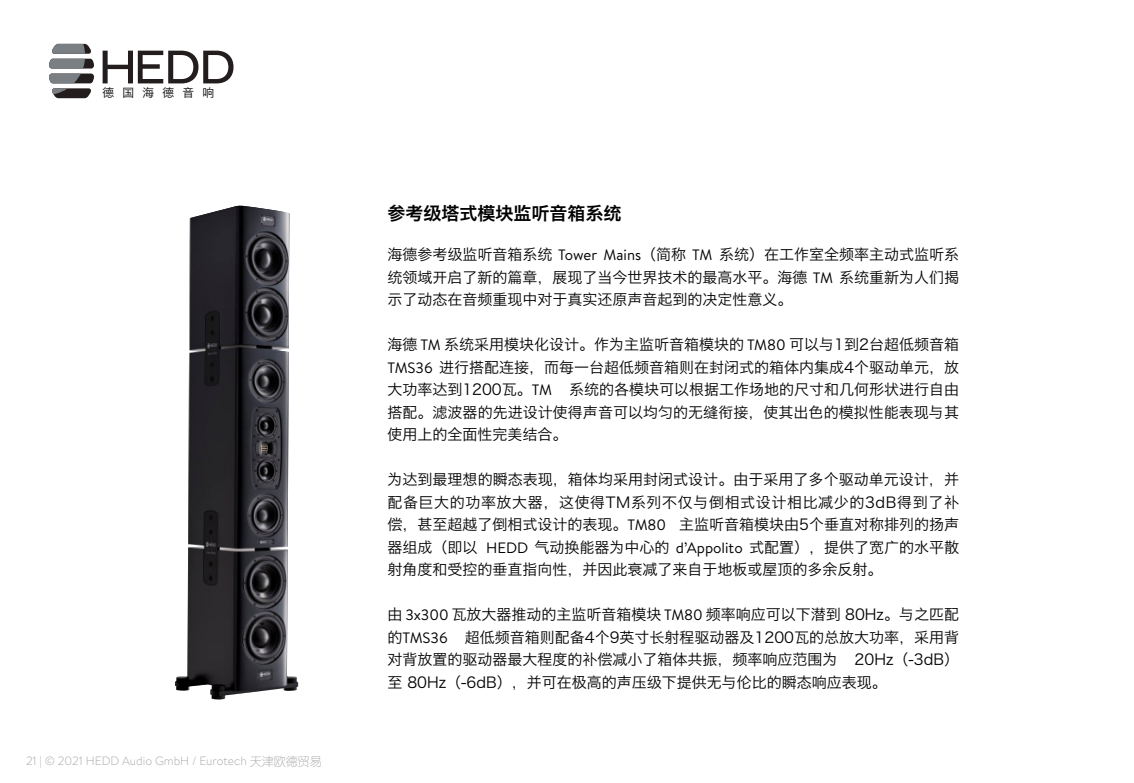
<style>
.page{position:relative;width:1134px;height:783px;background:#fff}
.page>*{position:absolute;margin:0;border:0;box-sizing:border-box;transform-origin:0 0}
.t1{font:18px "Hiragino Sans GB W6";color:#000}
.t2{font:15px/22.5px "Hiragino Sans GB W3";color:#000;text-align:justify}
.t3{font:300 12px "Brandon Text";color:#a7a7a7}
.t4{font:11.7px "Hiragino Sans GB W3";color:#000}
.s1{color:#a8a8a8}
.s2{font-family:"ST Yuanti SC Light";font-weight:400}
.s3{font-family:"Brandon Text"}
</style>
<div class="page">
<svg style="left:103px;top:51px;width:131px;height:32px"></svg>
<svg style="left:49px;top:44px;width:45px;height:54px"></svg>
<img style="left:175px;top:206px;width:123px;height:494px">
<p class="t4" style="left:102px;top:87px;width:113px">德国海德⾳响</p>
<p class="t3" style="left:26px;top:756px;width:297px"><span class="s1">21 |</span> © 2021 HEDD Audio GmbH / Eurotech <span class="s2">天津欧德贸易</span></p>
<p class="t1" style="left:387px;top:204px;width:236px">参考级塔式模块监听⾳箱系统</p>
<p class="t2" style="left:387px;top:243px;width:573px">海德参考级监听⾳箱系统 <span class="s3">Tower Mains</span>（简称 <span class="s3">TM</span> 系统）在⼯作室全频率主动式监听系统领域开启了新的篇章，展现了当今世界技术的最⾼⽔平。海德 <span class="s3">TM</span> 系统重新为⼈们揭⽰了动态在⾳频重现中对于真实还原声⾳起到的决定性意义。</p>
<p class="t2" style="left:387px;top:333px;width:573px">海德 <span class="s3">TM</span> 系统采⽤模块化设计。作为主监听⾳箱模块的 <span class="s3">TM80</span> 可以与1到2台超低频⾳箱<span class="s3">TMS36</span> 进⾏搭配连接，⽽每⼀台超低频⾳箱则在封闭式的箱体内集成4个驱动单元，放⼤功率达到1200⽡。<span class="s3">TM</span> 系统的各模块可以根据⼯作场地的尺⼨和⼏何形状进⾏⾃由搭配。滤波器的先进设计使得声⾳可以均匀的⽆缝衔接，使其出⾊的模拟性能表现与其使⽤上的全⾯性完美结合。</p>
<p class="t2" style="left:387px;top:468px;width:573px">为达到最理想的瞬态表现，箱体均采⽤封闭式设计。由于采⽤了多个驱动单元设计，并配备巨⼤的功率放⼤器，这使得TM系列不仅与倒相式设计相⽐减少的3dB得到了补偿，甚⾄超越了倒相式设计的表现。<span class="s3">TM80</span> 主监听⾳箱模块由5个垂直对称排列的扬声器组成（即以 <span class="s3">HEDD</span> ⽓动换能器为中⼼的 <span class="s3">d’Appolito</span> 式配置），提供了宽⼴的⽔平散射⾓度和受控的垂直指向性，并因此衰减了来⾃于地板或屋顶的多余反射。</p>
<p class="t2" style="left:387px;top:603px;width:573px">由 <span class="s3">3x300</span> ⽡放⼤器推动的主监听⾳箱模块 <span class="s3">TM80</span> 频率响应可以下潜到 80Hz。与之匹配的<span class="s3">TMS36</span> 超低频⾳箱则配备4个9英⼨长射程驱动器及1200⽡的总放⼤功率，采⽤背对背放置的驱动器最⼤程度的补偿减⼩了箱体共振，频率响应范围为 20Hz（-3dB）⾄ 80Hz（-6dB），并可在极⾼的声压级下提供⽆与伦⽐的瞬态响应表现。</p>
</div>
